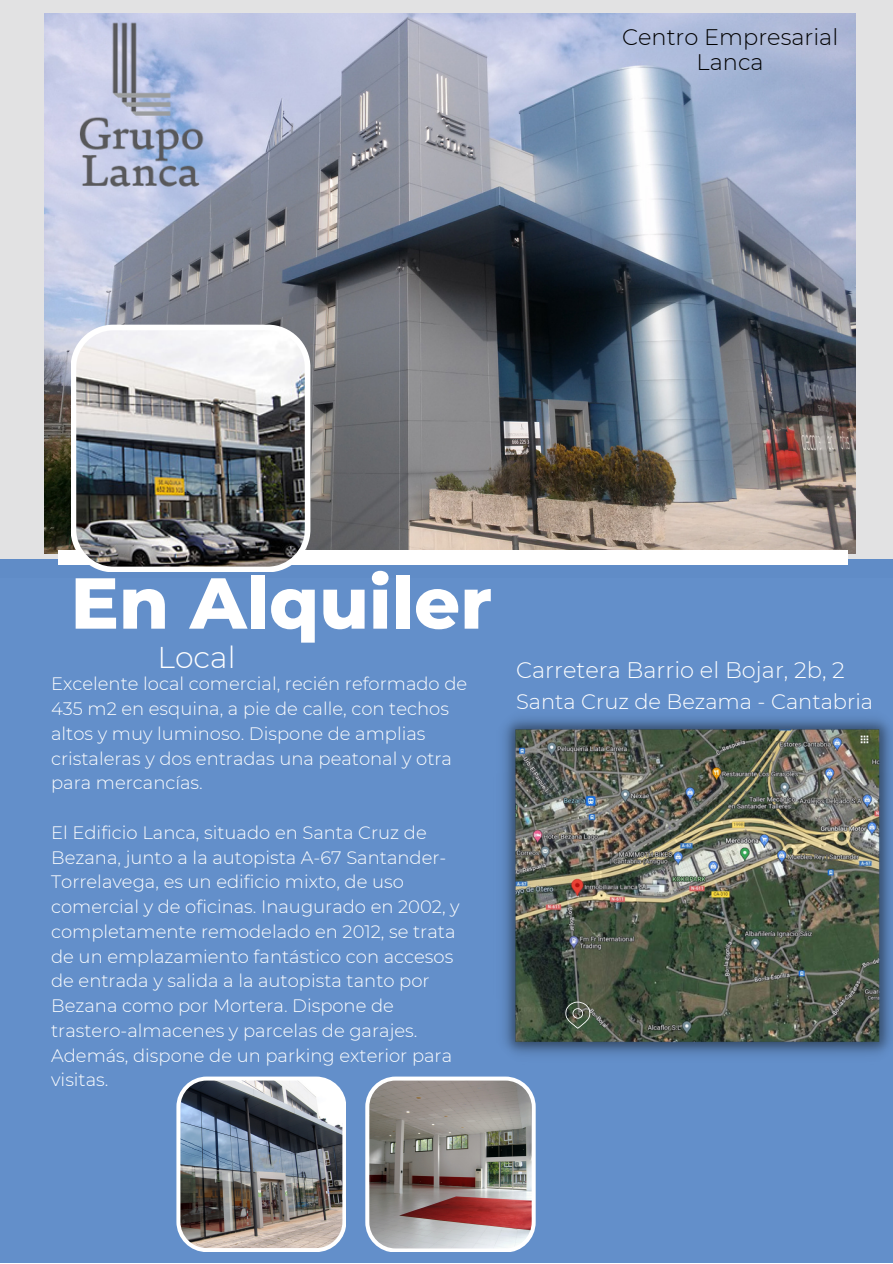
<style>
.page{position:relative;width:893px;height:1264px;background:#fff}
.page>*{position:absolute;margin:0;border:0;box-sizing:border-box;transform-origin:0 0}
.t1{font:800 72px "Montserrat";color:#fff}
.t2{font:300 30px "Montserrat";color:#fff}
.t3{font:300 22.5px "Montserrat";color:#fff}
.t4{font:300 22.5px/24.8px "Montserrat";color:#000;text-align:center}
.t5{font:300 21px "Montserrat";color:#fff}
.t6{font:300 18px/24.8px "Montserrat";color:#fff}
</style>
<div class="page">
<div style="left:0;top:0;width:892px;height:577px;background:#e2e2e3"></div>
<div style="left:0;top:559px;width:892px;height:703px;background:#638fca"></div>
<img style="left:44px;top:13px;width:810px;height:540px">
<img style="left:176px;top:1076px;width:170px;height:175px">
<img style="left:365px;top:1076px;width:170px;height:176px">
<img style="left:503px;top:717px;width:389px;height:338px">
<svg style="left:565px;top:1001px;width:25px;height:27px"></svg>
<div style="left:58px;top:550px;width:789px;height:15px;background:#fff"></div>
<img style="left:71px;top:325px;width:239px;height:247px">
<img style="left:51px;top:18px;width:175px;height:175px">
<p class="t4" style="left:622px;top:24px;width:218px">Centro Empresarial<br>Lanca</p>
<p class="t1" style="left:71px;top:559px;width:423px">En Alquiler</p>
<p class="t2" style="left:157px;top:639px;width:80px">Local</p>
<p class="t6" style="left:51px;top:671px;width:417px">Excelente local comercial, recién reformado de 435 m2 en esquina, a pie de calle, con techos altos y muy luminoso. Dispone de amplias cristaleras y dos entradas una peatonal y otra para mercancías.</p>
<p class="t6" style="left:51px;top:820px;width:410px">El Edificio Lanca, situado en Santa Cruz de Bezana, junto a la autopista A-67 Santander-Torrelavega, es un edificio mixto, de uso comercial y de oficinas. Inaugurado en 2002, y completamente remodelado en 2012, se trata de un emplazamiento fantástico con accesos de entrada y salida a la autopista tanto por Bezana como por Mortera. Dispone de trastero-almacenes y parcelas de garajes.<br>Además, dispone de un parking exterior para visitas.</p>
<p class="t3" style="left:516px;top:656px;width:330px">Carretera Barrio el Bojar, 2b, 2</p>
<p class="t5" style="left:516px;top:688px;width:358px">Santa Cruz de Bezama - Cantabria</p>
</div>
